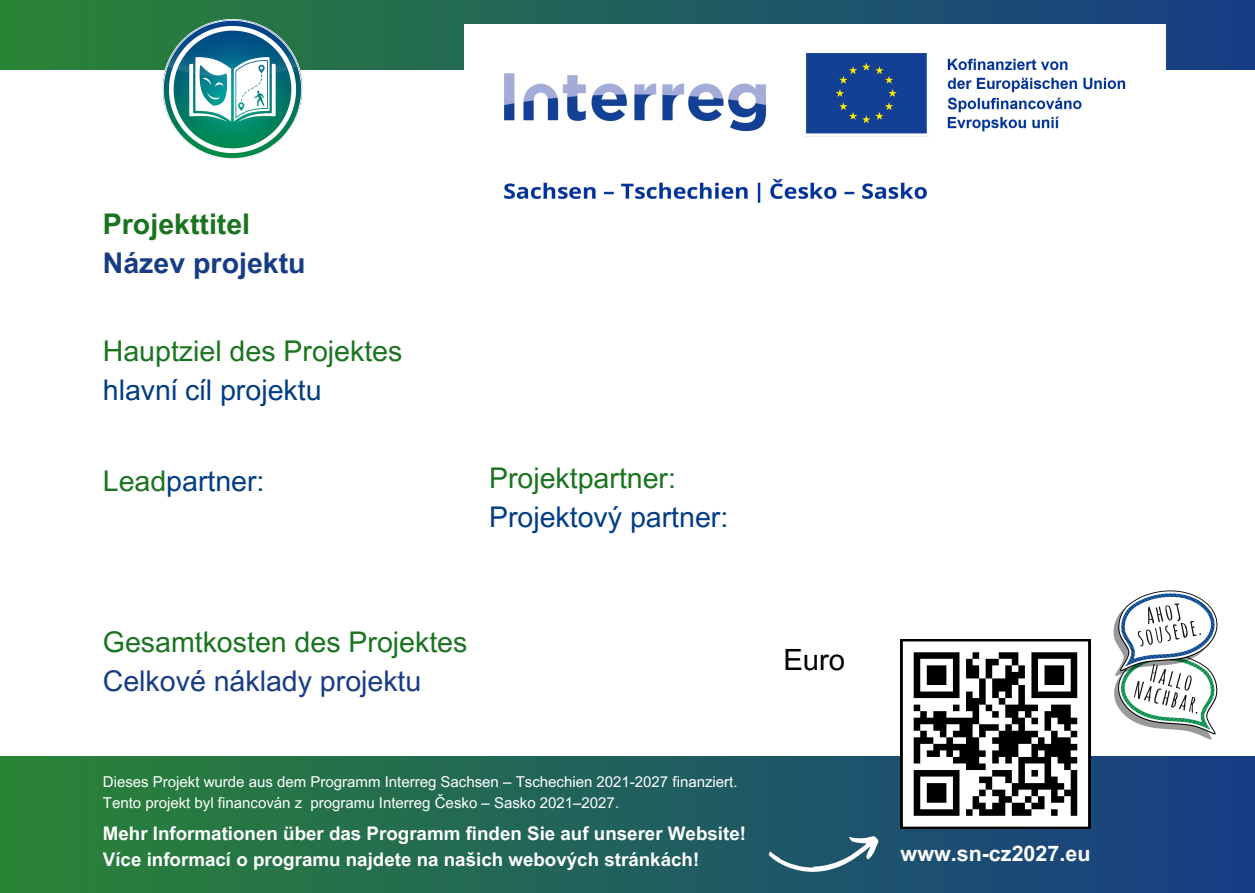
<style>
.page{position:relative;width:1255px;height:893px;background:#fff}
.page>*{position:absolute;margin:0;border:0;box-sizing:border-box;transform-origin:0 0}
.t1{font:29.25px "Arial MT Pro";color:#000}
.t2{font:28.5px "Arial MT Pro";color:#1a741f}
.t3{font:28.5px "Arial MT Pro";color:#003c86}
.t4{font:28.5px "Arial MT Pro";color:#173c86}
.t5{font:700 28.5px "Arial MT Pro";color:#173c86}
.t6{font:700 28.5px "Arial MT Pro";color:#1a741f}
.t7{font:700 21.45px "Arial MT Pro";color:#fff}
.t8{font:700 18.75px "Arial MT Pro";color:#fff}
.t9{font:15px "Arial MT Pro";color:#fff}
.s1{color:#1a741f}
</style>
<div class="page">
<div style="left:0;top:757px;width:1254px;height:136px;background:linear-gradient(to right,#2a8435,#173c85)"></div>
<img style="left:1096px;top:590px;width:138px;height:167px">
<svg style="left:900px;top:639px;width:190px;height:190px"></svg>
<div style="left:0;top:0;width:1254px;height:69px;background:linear-gradient(to right,#2a8435,#173d85)"></div>
<div style="left:464px;top:25px;width:701px;height:268px;background:#fff"></div>
<img style="left:464px;top:13px;width:700px;height:190px">
<img style="left:163px;top:20px;width:139px;height:139px">
<svg style="left:768px;top:829px;width:115px;height:53px;background:#39697b"></svg>
<p class="t6" style="left:103px;top:213px;width:149px">Projekttitel</p>
<p class="t5" style="left:103px;top:253px;width:204px">Název projektu</p>
<p class="t2" style="left:103px;top:340px;width:301px">Hauptziel des Projektes</p>
<p class="t3" style="left:103px;top:380px;width:220px">hlavní cíl projektu</p>
<p class="t3" style="left:103px;top:470px;width:163px"><span class="s1">Lead</span>partner:</p>
<p class="t2" style="left:489px;top:467px;width:188px">Projektpartner:</p>
<p class="t3" style="left:489px;top:506px;width:241px">Projektový partner:</p>
<p class="t2" style="left:103px;top:631px;width:366px">Gesamtkosten des Projektes</p>
<p class="t4" style="left:103px;top:670px;width:320px">Celkové náklady projektu</p>
<p class="t9" style="left:103px;top:776px;width:636px">Dieses Projekt wurde aus dem Programm Interreg Sachsen – Tschechien 2021-2027 finanziert.</p>
<p class="t9" style="left:103px;top:797px;width:518px">Tento projekt byl financován z programu Interreg Česko – Sasko 2021–2027.</p>
<p class="t1" style="left:783px;top:648px;width:63px">Euro</p>
<p class="t8" style="left:103px;top:826px;width:644px">Mehr Informationen über das Programm finden Sie auf unserer Website!</p>
<p class="t8" style="left:103px;top:852px;width:598px">Více informací o programu najdete na našich webových stránkách!</p>
<p class="t7" style="left:900px;top:845px;width:191px">www.sn-cz2027.eu</p>
</div>
